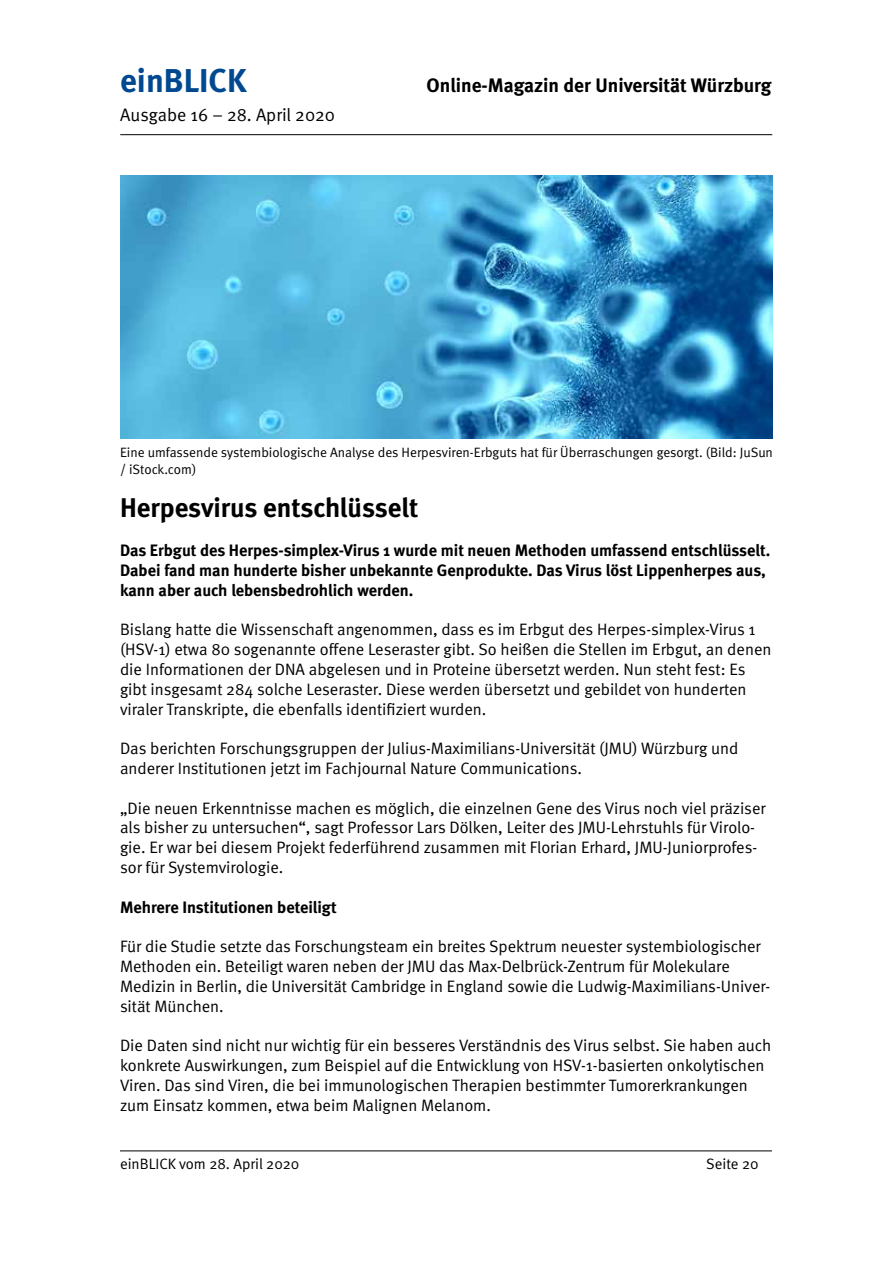
<style>
.page{position:relative;width:893px;height:1263px;background:#fff}
.page>*{position:absolute;margin:0;border:0;box-sizing:border-box;transform-origin:0 0}
.t1{font:700 33px "Meta";color:#004990}
.t2{font:700 27px "Meta";color:#000}
.t3{font:700 19.5px "Meta";color:#000}
.t4{font:18px "Meta Normal";color:#000}
.t5{font:16.5px/19.8px "Meta Normal";color:#000}
.t6{font:700 16.5px/19.8px "Meta";color:#000}
.t7{font:15px "Meta Normal";color:#000}
.t8{font:13.5px/16.2px "Meta Normal";color:#000}
</style>
<div class="page">
<hr style="left:120px;top:134px;width:652px;height:1px;background:#000">
<hr style="left:120px;top:1150px;width:652px;height:1px;background:#000">
<img style="left:120px;top:176px;width:653px;height:262px">
<h1 class="t1" style="left:120px;top:61px;width:128px">einBLICK</h1>
<p class="t3" style="left:427px;top:74px;width:346px">Online-Magazin der Universität Würzburg</p>
<p class="t4" style="left:120px;top:105px;width:216px">Ausgabe 16 – 28. April 2020</p>
<p class="t8" style="left:120px;top:444px;width:654px">Eine umfassende systembiologische Analyse des Herpesviren-Erbguts hat für Überraschungen gesorgt. (Bild: JuSun / iStock.com)</p>
<h2 class="t2" style="left:120px;top:491px;width:300px">Herpesvirus entschlüsselt</h2>
<p class="t6" style="left:120px;top:540px;width:652px">Das Erbgut des Herpes-simplex-Virus 1 wurde mit neuen Methoden umfassend entschlüsselt.<br>Dabei fand man hunderte bisher unbekannte Genprodukte. Das Virus löst Lippenherpes aus, kann aber auch lebensbedrohlich werden.</p>
<p class="t5" style="left:120px;top:620px;width:653px">Bislang hatte die Wissenschaft angenommen, dass es im Erbgut des Herpes-simplex-Virus 1 (HSV-1) etwa 80 sogenannte offene Leseraster gibt. So heißen die Stellen im Erbgut, an denen die Informationen der DNA abgelesen und in Proteine übersetzt werden. Nun steht fest: Es gibt insgesamt 284 solche Leseraster. Diese werden übersetzt und gebildet von hunderten viraler Transkripte, die ebenfalls identifiziert wurden.</p>
<p class="t5" style="left:120px;top:738px;width:620px">Das berichten Forschungsgruppen der Julius-Maximilians-Universität (JMU) Würzburg und anderer Institutionen jetzt im Fachjournal Nature Communications.</p>
<p class="t5" style="left:120px;top:798px;width:647px">„Die neuen Erkenntnisse machen es möglich, die einzelnen Gene des Virus noch viel präziser als bisher zu untersuchen“, sagt Professor Lars Dölken, Leiter des JMU-Lehrstuhls für Virolo&shy;gie. Er war bei diesem Projekt federführend zusammen mit Florian Erhard, JMU-Juniorprofes&shy;sor für Systemvirologie.</p>
<p class="t6" style="left:120px;top:897px;width:218px">Mehrere Institutionen beteiligt</p>
<p class="t5" style="left:120px;top:936px;width:652px">Für die Studie setzte das Forschungsteam ein breites Spektrum neuester systembiologischer Methoden ein. Beteiligt waren neben der JMU das Max-Delbrück-Zentrum für Molekulare Medizin in Berlin, die Universität Cambridge in England sowie die Ludwig-Maximilians-Univer&shy;sität München.</p>
<p class="t5" style="left:120px;top:1035px;width:653px">Die Daten sind nicht nur wichtig für ein besseres Verständnis des Virus selbst. Sie haben auch konkrete Auswirkungen, zum Beispiel auf die Entwicklung von HSV-1-basierten onkolytischen Viren. Das sind Viren, die bei immunologischen Therapien bestimmter Tumorerkrankungen zum Einsatz kommen, etwa beim Malignen Melanom.</p>
<p class="t7" style="left:120px;top:1155px;width:181px">einBLICK vom 28. April 2020</p>
<p class="t7" style="left:706px;top:1155px;width:54px">Seite 20</p>
</div>
